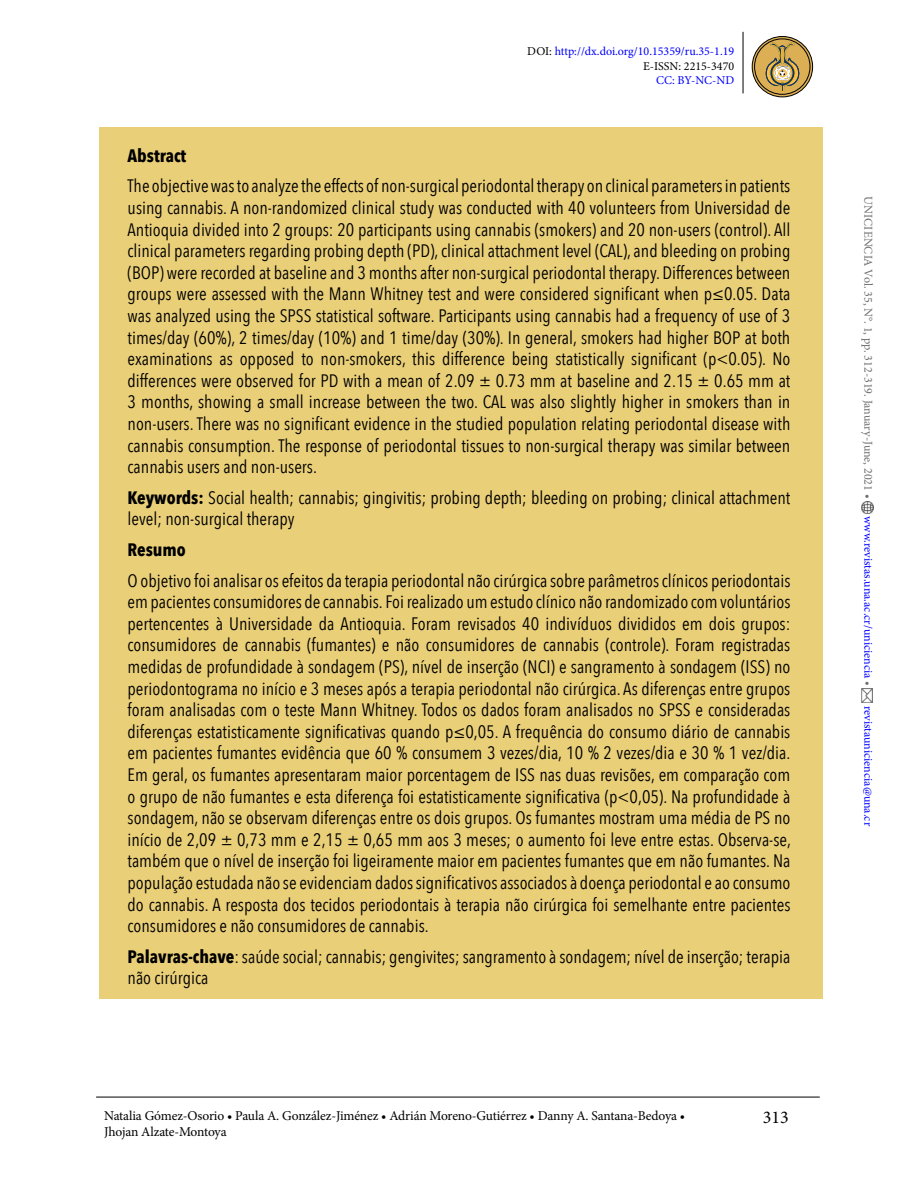
<style>
.page{position:relative;width:918px;height:1188px;background:#fff}
.page>*{position:absolute;margin:0;border:0;box-sizing:border-box;transform-origin:0 0}
.t1{font:18px/21.6px "Avenir Next Condensed";color:#000;text-align:justify}
.t2{font:700 18px "Avenir Next Condensed";color:#000}
.t3{font:18px "Minion Pro";color:#000}
.t4{font:13.5px/16.2px "Minion Pro";letter-spacing:-.01em;color:#000}
.t5{font:12px/14.4px "Minion Pro";color:#00f;text-align:right}
.t6{font:12px "Minion Pro";color:#6d6e71}
.s1{color:#000}
.s2{font-weight:700}
.s3{color:#6d6e71}
</style>
<div class="page">
<hr style="left:743px;top:32px;width:1px;height:61px;background:#000">
<svg style="left:862px;top:501px;width:12px;height:12px"></svg>
<img style="left:862px;top:689px;width:10px;height:14px">
<hr style="left:96px;top:1097px;width:724px;height:1px;background:#000">
<svg style="left:752px;top:37px;width:61px;height:60px"></svg>
<div style="left:754px;top:39px;width:56px;height:56px;border:1px solid #000;border-radius:50%"></div>
<div style="left:752px;top:36px;width:61px;height:61px;border:1px solid #000;border-radius:50%"></div>
<svg style="left:766px;top:42px;width:33px;height:50px;background:#b99c5b"></svg>
<div style="left:99px;top:128px;width:724px;height:871px;background:#eacf79"></div>
<p class="t5" style="left:527px;top:45px;width:208px"><span class="s1">DOI:</span> http://dx.doi.org/10.15359/ru.35-1.19<br><span class="s1">E-ISSN: 2215-3470</span></p>
<p class="t5" style="left:656px;top:73px;width:80px">CC: BY-NC-ND</p>
<p class="t2" style="left:128px;top:144px;width:60px">Abstract</p>
<p class="t1" style="left:128px;top:174px;width:664px">The objective was to analyze the effects of non-surgical periodontal therapy on clinical parameters in patients using cannabis. A non-randomized clinical study was conducted with 40 volunteers from Universidad de Antioquia divided into 2 groups: 20 participants using cannabis (smokers) and 20 non-users (control). All clinical parameters regarding probing depth (PD), clinical attachment level (CAL), and bleeding on probing (BOP) were recorded at baseline and 3 months after non-surgical periodontal therapy. Differences between groups were assessed with the Mann Whitney test and were considered significant when p≤0.05. Data was analyzed using the SPSS statistical software. Participants using cannabis had a frequency of use of 3 times/day (60%), 2 times/day (10%) and 1 time/day (30%). In general, smokers had higher BOP at both examinations as opposed to non-smokers, this difference being statistically significant (p&lt;0.05). No differences were observed for PD with a mean of 2.09 ± 0.73 mm at baseline and 2.15 ± 0.65 mm at 3 months, showing a small increase between the two. CAL was also slightly higher in smokers than in non-users. There was no significant evidence in the studied population relating periodontal disease with cannabis consumption. The response of periodontal tissues to non-surgical therapy was similar between cannabis users and non-users.</p>
<p class="t1" style="left:128px;top:486px;width:664px"><span class="s2">Keywords:</span> Social health; cannabis; gingivitis; probing depth; bleeding on probing; clinical attachment level; non-surgical therapy</p>
<p class="t2" style="left:128px;top:539px;width:60px">Resumo</p>
<p class="t1" style="left:128px;top:569px;width:665px">O objetivo foi analisar os efeitos da terapia periodontal não cirúrgica sobre parâmetros clínicos periodontais em pacientes consumidores de cannabis.Foi realizado um estudo clínico não randomizado com voluntários pertencentes à Universidade da Antioquia. Foram revisados 40 indivíduos divididos em dois grupos: consumidores de cannabis (fumantes) e não consumidores de cannabis (controle). Foram registradas medidas de profundidade à sondagem (PS), nível de inserção (NCI) e sangramento à sondagem (ISS) no periodontograma no início e 3 meses após a terapia periodontal não cirúrgica. As diferenças entre grupos foram analisadas com o teste Mann Whitney. Todos os dados foram analisados no SPSS e consideradas diferenças estatisticamente significativas quando p≤0,05. A frequência do consumo diário de cannabis em pacientes fumantes evidência que 60 % consumem 3 vezes/dia, 10 % 2 vezes/dia e 30 % 1 vez/dia.<br>Em geral, os fumantes apresentaram maior porcentagem de ISS nas duas revisões, em comparação com o grupo de não fumantes e esta diferença foi estatisticamente significativa (p&lt;0,05). Na profundidade à sondagem, não se observam diferenças entre os dois grupos. Os fumantes mostram uma média de PS no início de 2,09 ± 0,73 mm e 2,15 ± 0,65 mm aos 3 meses; o aumento foi leve entre estas. Observa-se, também que o nível de inserção foi ligeiramente maior em pacientes fumantes que em não fumantes. Na população estudada não se evidenciam dados significativos associados à doença periodontal e ao consumo do cannabis. A resposta dos tecidos periodontais à terapia não cirúrgica foi semelhante entre pacientes consumidores e não consumidores de cannabis.</p>
<p class="t1" style="left:128px;top:945px;width:664px"><span class="s2">Palavras-chave</span>: saúde social; cannabis; gengivites; sangramento à sondagem; nível de inserção; terapia não cirúrgica</p>
<p class="t4" style="left:104px;top:1107px;width:582px">Natalia Gómez-Osorio • Paula A. González-Jiménez • Adrián Moreno-Gutiérrez • Danny A. Santana-Bedoya •<br>Jhojan Alzate-Montoya</p>
<p class="t3" style="left:763px;top:1105px;width:27px">313</p>
<p class="t6" style="left:876px;top:196px;width:304px;rotate:90deg">UNICIENCIA Vol. 35, N°. 1, pp. 312-319. January-June, 2021 •</p>
<p class="t5" style="left:876px;top:516px;width:172px;rotate:90deg">www.revistas.una.ac.cr/uniciencia <span class="s3">•</span></p>
<p class="t5" style="left:876px;top:706px;width:122px;rotate:90deg">revistauniciencia@una.cr</p>
</div>
